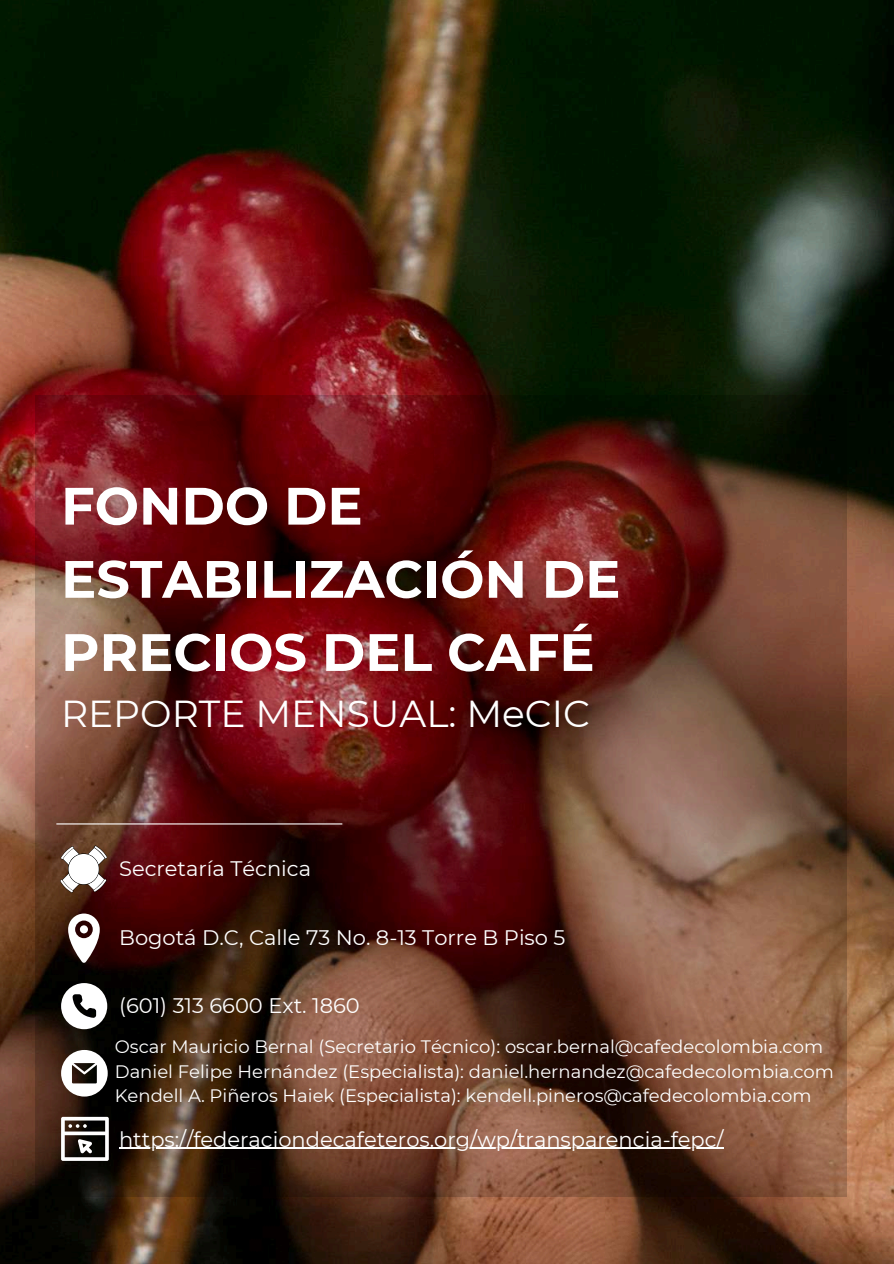
<style>
.page{position:relative;width:894px;height:1264px;background:#fff}
.page>*{position:absolute;margin:0;border:0;box-sizing:border-box;transform-origin:0 0}
.t1{font:700 52.5px/73.2px "Montserrat";color:#fff}
.t2{font:37.5px "Montserrat";color:#fff}
.t3{font:21px "Montserrat";color:#fff}
.t4{font:18px/24.8px "Montserrat";color:#fff}
</style>
<div class="page">
<img style="left:0;top:0;width:893px;height:1263px">
<img style="left:35px;top:395px;width:810px;height:801px">
<hr style="left:56px;top:823px;width:286px;height:1px;background:#fff">
<svg style="left:60px;top:845px;width:47px;height:47px"></svg>
<svg style="left:68px;top:913px;width:31px;height:49px"></svg>
<div style="left:80px;top:925px;width:8px;height:8px;background:#fff;border-radius:50%"></div>
<svg style="left:61px;top:983px;width:46px;height:46px"></svg>
<svg style="left:61px;top:1049px;width:46px;height:47px"></svg>
<svg style="left:61px;top:1116px;width:47px;height:44px"></svg>
<hr style="left:119px;top:1147px;width:604px;height:1px;background:#fff">
<h1 class="t1" style="left:61px;top:469px;width:560px">FONDO DE<br>ESTABILIZACIÓN DE<br>PRECIOS DEL CAFÉ</h1>
<h2 class="t2" style="left:61px;top:691px;width:530px">REPORTE MENSUAL: MeCIC</h2>
<p class="t3" style="left:119px;top:855px;width:193px">Secretaría Técnica</p>
<p class="t3" style="left:119px;top:924px;width:447px">Bogotá D.C, Calle 73 No. 8-13 Torre B Piso 5</p>
<p class="t3" style="left:119px;top:992px;width:242px">(601) 313 6600 Ext. 1860</p>
<p class="t4" style="left:115px;top:1034px;width:720px">Oscar Mauricio Bernal (Secretario Técnico): oscar.bernal@cafedecolombia.com<br>Daniel Felipe Hernández (Especialista): daniel.hernandez@cafedecolombia.com<br>Kendell A. Piñeros Haiek (Especialista): kendell.pineros@cafedecolombia.com</p>
<p class="t3" style="left:119px;top:1126px;width:606px">https://federaciondecafeteros.org/wp/transparencia-fepc/</p>
</div>
